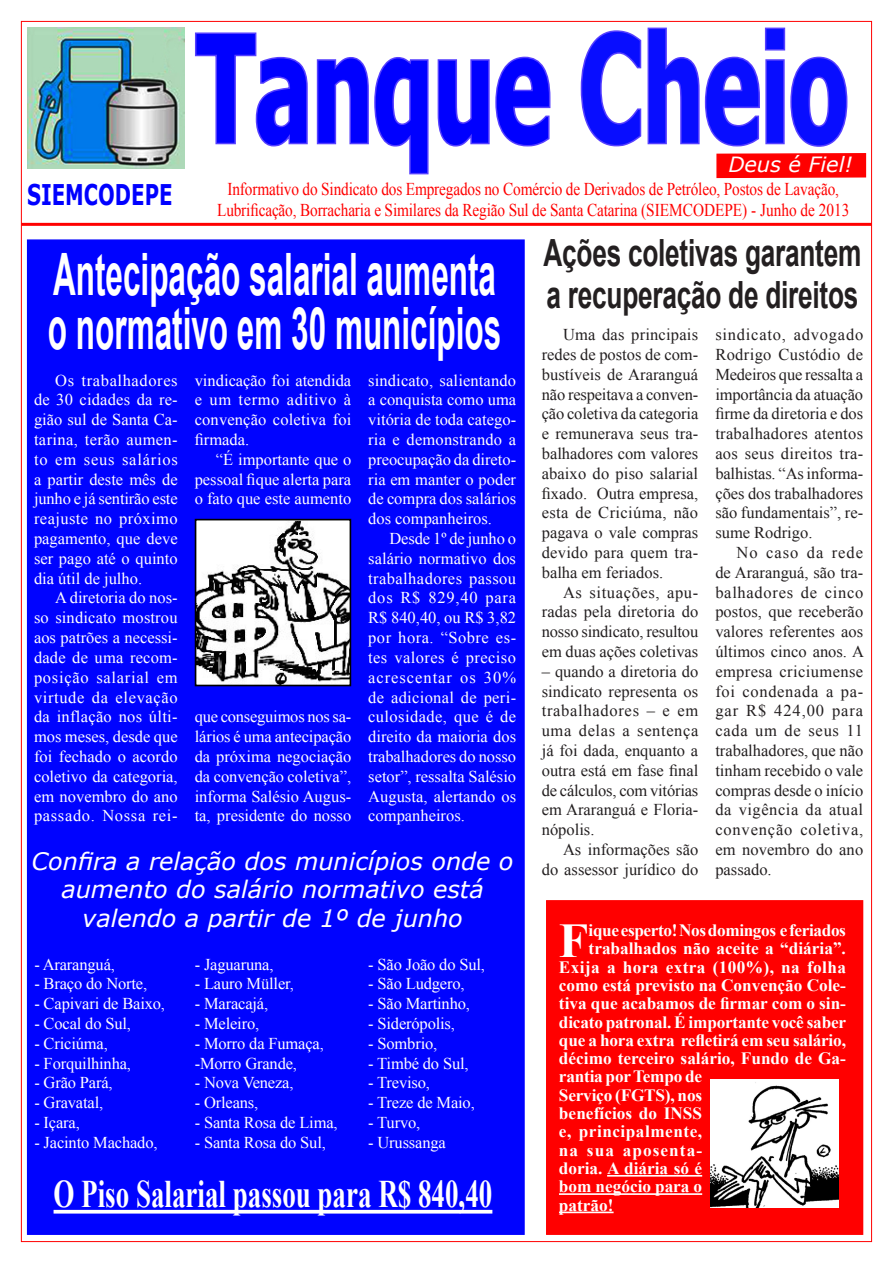
<style>
.page{position:relative;width:893px;height:1263px;background:#fff}
.page>*{position:absolute;margin:0;border:0;box-sizing:border-box;transform-origin:0 0}
.t1{font:700 149.7px "Tahoma";color:#00f;scale:.64 1}
.Título{font:700 58.5px/54px "Arial";color:#fff;scale:.54 1}
.texto_folha_regional{font:700 48.45px "Times New Roman";color:#fff}
.Subtítulo_2{font:700 39px "Times New Roman";color:#fff;scale:.69 1}
.texto_folha_regional-2{font:700 37.5px/42px "Arial";letter-spacing:-.01em;color:#231f20;scale:.7 1}
.t2{font:700 28.5px "Verdana";color:#00f;scale:.69 1}
.t3{font:italic 24px/28.8px "Verdana";color:#fff;text-align:center}
.t4{font:italic 21px "Verdana";color:#fff}
.t5{font:18px/20.2px "Times New Roman";letter-spacing:-.01em;color:#f00;text-align:center;scale:.85 1}
.texto_folha_regional-3{font:700 17.25px "Times New Roman";color:#fff}
.texto_folha_regional-4{font:700 17.25px "Times New Roman";letter-spacing:-.02em;color:#fff}
.texto_folha_regional-5{font:700 17.25px "Times New Roman";letter-spacing:.02em;color:#fff}
.texto_folha_regional-6{font:700 17.25px "Times New Roman";letter-spacing:.03em;color:#fff}
.texto_folha_regional-7{font:700 17.25px "Times New Roman";letter-spacing:.065em;color:#fff}
.texto_folha_regional-8{font:16.5px/19.8px "Times New Roman";color:#fff;text-align:justify}
.texto_folha_regional-9{font:16.5px/19.8px "Times New Roman";color:#231f20;text-align:justify}
.s1{color:#080dff}
</style>
<div class="page">
<div style="left:27px;top:239px;width:498px;height:996px;background:#0003ff;border:2px solid #00f"></div>
<svg style="left:195px;top:32px;width:113px;height:115px"></svg>
<svg style="left:316px;top:57px;width:113px;height:118px"></svg>
<svg style="left:437px;top:56px;width:114px;height:91px"></svg>
<hr style="left:21px;top:223px;width:851px;height:3px;background:#f00">
<hr style="left:54px;top:1210px;width:438px;height:3px;background:#fff">
<img style="left:28px;top:28px;width:156px;height:141px">
<div style="left:546px;top:900px;width:317px;height:335px;background:#f00;border:2px solid #f00"></div>
<hr style="left:607px;top:1175px;width:95px;height:1px;background:#fff">
<hr style="left:559px;top:1193px;width:143px;height:2px;background:#fff">
<hr style="left:559px;top:1211px;width:55px;height:2px;background:#fff">
<img style="left:711px;top:1079px;width:127px;height:129px">
<img style="left:198px;top:522px;width:150px;height:161px">
<div style="left:195px;top:519px;width:156px;height:167px;border:2px solid #000"></div>
<svg style="left:580px;top:27px;width:287px;height:152px"></svg>
<p class="t2" style="left:27px;top:174px;width:212px">SIEMCODEPE</p>
<p class="t1" style="left:196px;top:-17px;width:1020px">Tanque <span class="s1">Cheio</span></p>
<p class="t5" style="left:217px;top:179px;width:745px">Informativo do Sindicato dos Empregados no Comércio de Derivados de Petróleo, Postos de Lavação,<br>Lubrificação, Borracharia e Similares da Região Sul de Santa Catarina (SIEMCODEPE) - Junho de 2013</p>
<p class="t4" style="left:728px;top:150px;width:126px">Deus é Fiel!</p>
<p class="Título" style="left:48px;top:250px;width:841px">Antecipação salarial aumenta o normativo em 30 municípios</p>
<p class="texto_folha_regional-8" style="left:34px;top:370px;width:145px;text-indent:21px">Os trabalhadores de 30 cidades da re&shy;gião sul de Santa Ca&shy;tarina, terão aumen&shy;to em seus salários a partir deste mês de junho e já sentirão este reajuste no próximo pagamento, que deve ser pago até o quinto dia útil de julho.</p>
<p class="texto_folha_regional-8" style="left:34px;top:588px;width:145px;text-indent:21px">A diretoria do nos&shy;so sindicato mostrou aos patrões a necessi&shy;dade de uma recom&shy;posição salarial em virtude da elevação da inflação nos últi&shy;mos meses, desde que foi fechado o acordo coletivo da categoria, em novembro do ano passado. Nossa rei-</p>
<p class="texto_folha_regional-8" style="left:195px;top:370px;width:158px">vindicação foi atendida e um termo aditivo à convenção coletiva foi firmada.</p>
<p class="texto_folha_regional-8" style="left:195px;top:449px;width:158px;text-indent:21px">“É importante que o pessoal fique alerta para o fato que este aumento</p>
<p class="texto_folha_regional-8" style="left:195px;top:707px;width:158px">que conseguimos nos sa&shy;lários é uma antecipação da próxima negociação da convenção coletiva”, informa Salésio Augus&shy;ta, presidente do nosso</p>
<p class="texto_folha_regional-8" style="left:368px;top:370px;width:149px">sindicato, salientando a conquista como uma vitória de toda catego&shy;ria e demonstrando a preocupação da direto&shy;ria em manter o poder de compra dos salários dos companheiros.</p>
<p class="texto_folha_regional-8" style="left:368px;top:528px;width:149px;text-indent:21px">Desde 1º de junho o salário normativo dos trabalhadores passou dos R$ 829,40 para R$ 840,40, ou R$ 3,82 por hora. “Sobre es&shy;tes valores é preciso acrescentar os 30% de adicional de peri&shy;culosidade, que é de direito da maioria dos trabalhadores do nosso setor”, ressalta Salésio Augusta, alertando os companheiros.</p>
<p class="t3" style="left:32px;top:846px;width:483px">Confira a relação dos municípios onde o aumento do salário normativo está</p>
<p class="t3" style="left:82px;top:904px;width:382px">valendo a partir de 1º de junho</p>
<p class="texto_folha_regional-8" style="left:34px;top:954px;width:82px">- Araranguá,</p>
<p class="texto_folha_regional-8" style="left:34px;top:974px;width:114px">- Braço do Norte,</p>
<p class="texto_folha_regional-8" style="left:34px;top:993px;width:132px">- Capivari de Baixo,</p>
<p class="texto_folha_regional-8" style="left:34px;top:1013px;width:98px">- Cocal do Sul,</p>
<p class="texto_folha_regional-8" style="left:34px;top:1033px;width:75px">- Criciúma,</p>
<p class="texto_folha_regional-8" style="left:34px;top:1053px;width:98px">- Forquilhinha,</p>
<p class="texto_folha_regional-8" style="left:34px;top:1073px;width:80px">- Grão Pará,</p>
<p class="texto_folha_regional-8" style="left:34px;top:1092px;width:70px">- Gravatal,</p>
<p class="texto_folha_regional-8" style="left:34px;top:1112px;width:47px">- Içara,</p>
<p class="texto_folha_regional-8" style="left:34px;top:1132px;width:125px">- Jacinto Machado,</p>
<p class="texto_folha_regional-8" style="left:195px;top:954px;width:80px">- Jaguaruna,</p>
<p class="texto_folha_regional-8" style="left:195px;top:974px;width:101px">- Lauro Müller,</p>
<p class="texto_folha_regional-8" style="left:195px;top:993px;width:75px">- Maracajá,</p>
<p class="texto_folha_regional-8" style="left:195px;top:1013px;width:66px">- Meleiro,</p>
<p class="texto_folha_regional-8" style="left:195px;top:1033px;width:131px">- Morro da Fumaça,</p>
<p class="texto_folha_regional-8" style="left:195px;top:1053px;width:104px">-Morro Grande,</p>
<p class="texto_folha_regional-8" style="left:195px;top:1073px;width:100px">- Nova Veneza,</p>
<p class="texto_folha_regional-8" style="left:195px;top:1092px;width:65px">- Orleans,</p>
<p class="texto_folha_regional-8" style="left:195px;top:1112px;width:144px">- Santa Rosa de Lima,</p>
<p class="texto_folha_regional-8" style="left:195px;top:1132px;width:133px">- Santa Rosa do Sul,</p>
<p class="texto_folha_regional-8" style="left:368px;top:954px;width:118px">- São João do Sul,</p>
<p class="texto_folha_regional-8" style="left:368px;top:974px;width:98px">- São Ludgero,</p>
<p class="texto_folha_regional-8" style="left:368px;top:993px;width:103px">- São Martinho,</p>
<p class="texto_folha_regional-8" style="left:368px;top:1013px;width:88px">- Siderópolis,</p>
<p class="texto_folha_regional-8" style="left:368px;top:1033px;width:71px">- Sombrio,</p>
<p class="texto_folha_regional-8" style="left:368px;top:1053px;width:102px">- Timbé do Sul,</p>
<p class="texto_folha_regional-8" style="left:368px;top:1073px;width:63px">- Treviso,</p>
<p class="texto_folha_regional-8" style="left:368px;top:1092px;width:108px">- Treze de Maio,</p>
<p class="texto_folha_regional-8" style="left:368px;top:1112px;width:54px">- Turvo,</p>
<p class="texto_folha_regional-8" style="left:368px;top:1132px;width:79px">- Urussanga</p>
<p class="Subtítulo_2" style="left:54px;top:1167px;width:637px">O Piso Salarial passou para R$ 840,40</p>
<p class="texto_folha_regional-2" style="left:544px;top:233px;width:456px">Ações coletivas garantem a recuperação de direitos</p>
<p class="texto_folha_regional-9" style="left:715px;top:324px;width:149px">sindicato, advogado Rodrigo Custódio de Medeiros que ressalta a importância da atuação firme da diretoria e dos trabalhadores atentos aos seus direitos tra&shy;balhistas. “As informa&shy;ções dos trabalhadores são fundamentais”, re&shy;sume Rodrigo.</p>
<p class="texto_folha_regional-9" style="left:715px;top:542px;width:150px;text-indent:21px">No caso da rede de Araranguá, são tra&shy;balhadores de cinco postos, que receberão valores referentes aos últimos cinco anos. A empresa criciumense foi condenada a pa&shy;gar R$ 424,00 para cada um de seus 11 trabalhadores, que não tinham recebido o vale compras desde o início da vigência da atual convenção coletiva, em novembro do ano passado.</p>
<p class="texto_folha_regional-9" style="left:542px;top:324px;width:158px;text-indent:21px">Uma das principais redes de postos de com&shy;bustíveis de Araranguá não respeitava a conven&shy;ção coletiva da categoria e remunerava seus tra&shy;balhadores com valores abaixo do piso salarial fixado. Outra empresa, esta de Criciúma, não pagava o vale compras devido para quem tra&shy;balha em feriados.</p>
<p class="texto_folha_regional-9" style="left:542px;top:582px;width:158px;text-indent:21px">As situações, apu&shy;radas pela diretoria do nosso sindicato, resultou em duas ações coletivas</p>
<p class="texto_folha_regional-9" style="left:542px;top:661px;width:158px">– quando a diretoria do sindicato representa os trabalhadores – e em uma delas a sentença já foi dada, enquanto a outra está em fase final de cálculos, com vitórias em Araranguá e Floria&shy;nópolis.</p>
<p class="texto_folha_regional-9" style="left:542px;top:839px;width:158px;text-align:right">As informações são<br>do assessor jurídico do</p>
<p class="texto_folha_regional" style="left:559px;top:907px;width:31px">F</p>
<p class="texto_folha_regional-4" style="left:589px;top:918px;width:259px">ique esperto! Nos domingos e feriados</p>
<p class="texto_folha_regional-3" style="left:589px;top:936px;width:259px">trabalhados não aceite a “diária”.</p>
<p class="texto_folha_regional-5" style="left:559px;top:955px;width:288px">Exija a hora extra (100%), na folha</p>
<p class="texto_folha_regional-3" style="left:559px;top:973px;width:289px">como está previsto na Convenção Cole-</p>
<p class="texto_folha_regional-3" style="left:559px;top:991px;width:289px">tiva que acabamos de firmar com o sin-</p>
<p class="texto_folha_regional-3" style="left:559px;top:1010px;width:289px">dicato patronal. É importante você saber</p>
<p class="texto_folha_regional-3" style="left:559px;top:1028px;width:289px">que a hora extra refletirá em seu salário,</p>
<p class="texto_folha_regional-3" style="left:559px;top:1046px;width:289px">décimo terceiro salário, Fundo de Ga-</p>
<p class="texto_folha_regional-3" style="left:559px;top:1065px;width:145px">rantia por Tempo de</p>
<p class="texto_folha_regional-3" style="left:559px;top:1083px;width:145px">Serviço (FGTS), nos</p>
<p class="texto_folha_regional-3" style="left:559px;top:1101px;width:145px">benefícios do INSS</p>
<p class="texto_folha_regional-6" style="left:559px;top:1119px;width:145px">e, principalmente,</p>
<p class="texto_folha_regional-7" style="left:559px;top:1138px;width:145px">na sua aposenta-</p>
<p class="texto_folha_regional-3" style="left:559px;top:1156px;width:145px">doria. A diária só é</p>
<p class="texto_folha_regional-3" style="left:559px;top:1174px;width:145px">bom negócio para o</p>
<p class="texto_folha_regional-3" style="left:559px;top:1193px;width:56px">patrão!</p>
</div>
